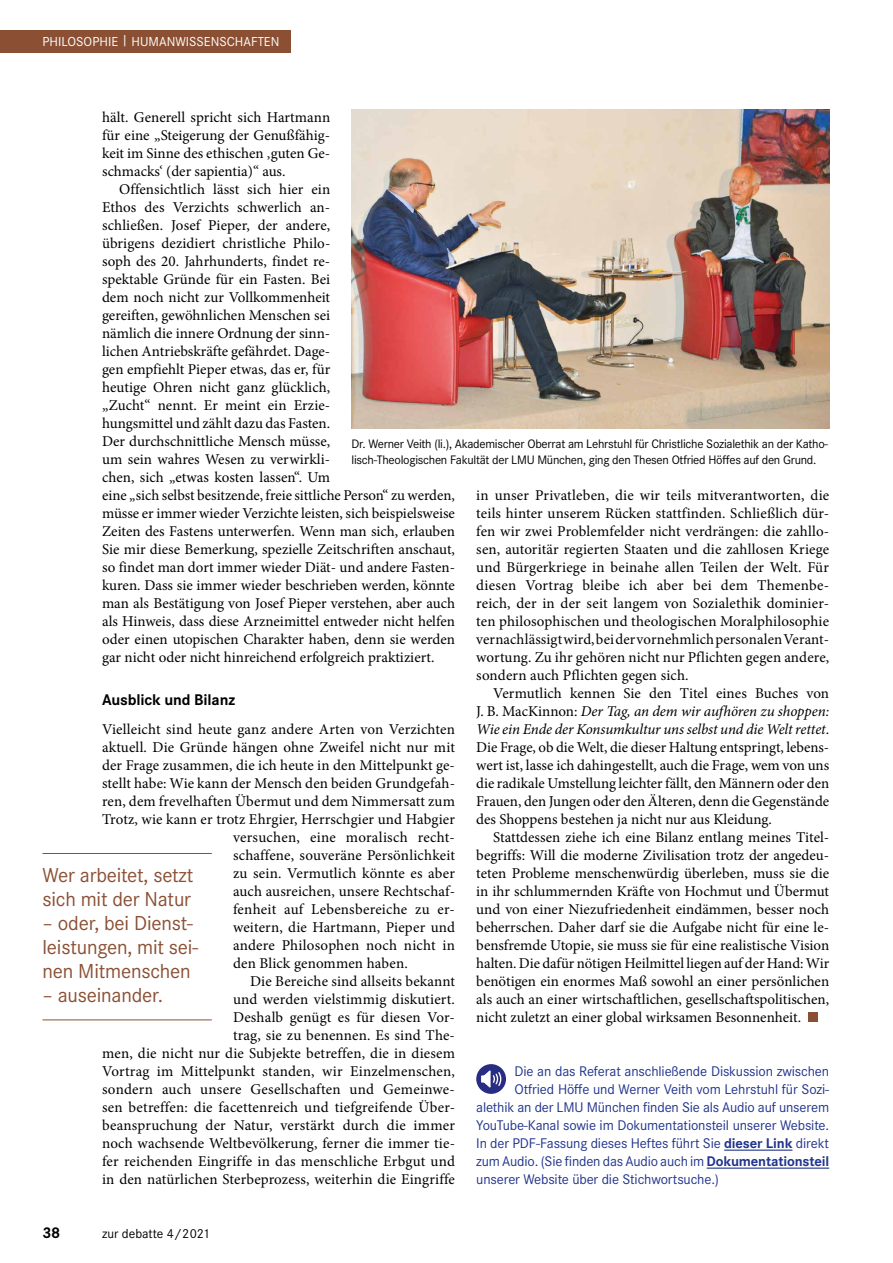
<style>
.page{position:relative;width:893px;height:1263px;background:#fff}
.page>*{position:absolute;margin:0;border:0;box-sizing:border-box;transform-origin:0 0}
.t1{font:21px/24px "Corporate S";letter-spacing:-.01em;color:#8b5034}
.t2{font:700 16.05px "Corporate S";letter-spacing:-.01em;color:#000}
.t3{font:15px/18px "Minion Pro";letter-spacing:.005em;color:#000;text-align:justify}
.t4{font:14.55px "Corporate S";letter-spacing:-.01em;color:#21348c}
.t5{font:13.5px "Corporate S";color:#fff}
.t6{font:13.5px "Corporate S";color:#000}
.t7{font:12.75px/16px "Corporate S";letter-spacing:-.02em;color:#000}
.s1{font-style:italic}
.s2{font-weight:700}
</style>
<div class="page">
<hr style="left:724px;top:1149px;width:68px;height:2px;background:#21348c">
<hr style="left:707px;top:1167px;width:122px;height:2px;background:#21348c">
<div style="left:808px;top:1012px;width:9px;height:10px;background:#8b5034"></div>
<svg style="left:476px;top:1064px;width:30px;height:30px"></svg>
<svg style="left:480px;top:1068px;width:22px;height:21px"></svg>
<img style="left:351px;top:109px;width:478px;height:319px">
<hr style="left:43px;top:853px;width:169px;height:1px;background:#8b5034">
<hr style="left:43px;top:1019px;width:169px;height:1px;background:#8b5034">
<div style="left:0;top:30px;width:290px;height:23px;background:#8b5034"></div>
<p class="t5" style="left:43px;top:32px;width:238px">PHILOSOPHIE | HUMANWISSENSCHAFTEN</p>
<p class="t3" style="left:102px;top:108px;width:230px">hält. Generell spricht sich Hartmann für eine „Steigerung der Genußfähig&shy;keit im Sinne des ethischen ‚guten Ge&shy;schmacks‘ (der sapientia)“ aus.</p>
<p class="t3" style="left:102px;top:180px;width:355px;text-align:left;text-indent:17px">Offensichtlich lässt sich hier ein<br>Ethos des Verzichts schwerlich an-<br>schließen. Josef Pieper, der andere,<br>übrigens dezidiert christliche Philo-<br>soph des 20. Jahrhunderts, findet re-<br>spektable Gründe für ein Fasten. Bei<br>dem noch nicht zur Vollkommenheit<br>gereiften, gewöhnlichen Menschen sei<br>nämlich die innere Ordnung der sinn-<br>lichen Antriebskräfte gefährdet. Dage-<br>gen empfiehlt Pieper etwas, das er, für<br>heutige Ohren nicht ganz glücklich,<br>„Zucht“ nennt. Er meint ein Erzie-<br>hungsmittel und zählt dazu das Fasten.<br>Der durchschnittliche Mensch müsse,<br>um sein wahres Wesen zu verwirkli-<br>chen, sich „etwas kosten lassen“. Um<br>eine „sich selbst besitzende, freie sittliche Person“ zu werden, müsse er immer wieder Verzichte leisten, sich beispielsweise Zeiten des Fastens unterwerfen. Wenn man sich, erlauben Sie mir diese Bemerkung, spezielle Zeitschriften anschaut, so findet man dort immer wieder Diät- und andere Fasten&shy;kuren. Dass sie immer wieder beschrieben werden, könnte man als Bestätigung von Josef Pieper verstehen, aber auch als Hinweis, dass diese Arzneimittel entweder nicht helfen oder einen utopischen Charakter haben, denn sie werden gar nicht oder nicht hinreichend erfolgreich praktiziert.</p>
<p class="t2" style="left:102px;top:689px;width:135px">Ausblick und Bilanz</p>
<p class="t3" style="left:102px;top:720px;width:354px">Vielleicht sind heute ganz andere Arten von Verzichten</p>
<p class="t3" style="left:102px;top:738px;width:354px">aktuell. Die Gründe hängen ohne Zweifel nicht nur mit</p>
<p class="t3" style="left:102px;top:756px;width:354px">der Frage zusammen, die ich heute in den Mittelpunkt ge-</p>
<p class="t3" style="left:102px;top:774px;width:354px">stellt habe: Wie kann der Mensch den beiden Grundgefah-</p>
<p class="t3" style="left:102px;top:792px;width:354px">ren, dem frevelhaften Übermut und dem Nimmersatt zum</p>
<p class="t3" style="left:102px;top:810px;width:354px">Trotz, wie kann er trotz Ehrgier, Herrschgier und Habgier</p>
<p class="t3" style="left:233px;top:828px;width:223px">versuchen, eine moralisch recht-</p>
<p class="t3" style="left:233px;top:846px;width:223px">schaffene, souveräne Persönlichkeit</p>
<p class="t3" style="left:233px;top:864px;width:223px">zu sein. Vermutlich könnte es aber</p>
<p class="t3" style="left:233px;top:882px;width:223px">auch ausreichen, unsere Rechtschaf-</p>
<p class="t3" style="left:233px;top:900px;width:223px">fenheit auf Lebensbereiche zu er-</p>
<p class="t3" style="left:233px;top:918px;width:223px">weitern, die Hartmann, Pieper und</p>
<p class="t3" style="left:233px;top:936px;width:223px">andere Philosophen noch nicht in</p>
<p class="t3" style="left:233px;top:954px;width:176px">den Blick genommen haben.</p>
<p class="t3" style="left:250px;top:972px;width:206px">Die Bereiche sind allseits bekannt</p>
<p class="t3" style="left:233px;top:990px;width:223px">und werden vielstimmig diskutiert.</p>
<p class="t3" style="left:233px;top:1008px;width:223px">Deshalb genügt es für diesen Vor-</p>
<p class="t3" style="left:233px;top:1026px;width:223px">trag, sie zu benennen. Es sind The-</p>
<p class="t3" style="left:102px;top:1044px;width:355px">men, die nicht nur die Subjekte betreffen, die in diesem</p>
<p class="t3" style="left:102px;top:1062px;width:354px">Vortrag im Mittelpunkt standen, wir Einzelmenschen,</p>
<p class="t3" style="left:102px;top:1080px;width:354px">sondern auch unsere Gesellschaften und Gemeinwe-</p>
<p class="t3" style="left:102px;top:1098px;width:354px">sen betreffen: die facettenreich und tiefgreifende Über-</p>
<p class="t3" style="left:102px;top:1116px;width:355px">beanspruchung der Natur, verstärkt durch die immer</p>
<p class="t3" style="left:102px;top:1134px;width:354px">noch wachsende Weltbevölkerung, ferner die immer tie-</p>
<p class="t3" style="left:102px;top:1152px;width:354px">fer reichenden Eingriffe in das menschliche Erbgut und</p>
<p class="t3" style="left:102px;top:1170px;width:354px">in den natürlichen Sterbeprozess, weiterhin die Eingriffe</p>
<p class="t7" style="left:351px;top:435px;width:478px">Dr. Werner Veith (li.), Akademischer Oberrat am Lehrstuhl für Christliche Sozialethik an der Katho&shy;lisch-Theologischen Fakultät der LMU München, ging den Thesen Otfried Höffes auf den Grund.</p>
<p class="t3" style="left:476px;top:486px;width:355px">in unser Privatleben, die wir teils mitverantworten, die teils hinter unserem Rücken stattfinden. Schließlich dür&shy;fen wir zwei Problemfelder nicht verdrängen: die zahllo&shy;sen, autoritär regierten Staaten und die zahllosen Kriege und Bürgerkriege in beinahe allen Teilen der Welt. Für diesen Vortrag bleibe ich aber bei dem Themenbe&shy;reich, der in der seit langem von Sozialethik dominier&shy;ten philosophischen und theologischen Moralphilosophie vernachlässigt wird, bei der vornehmlich personalen Verant&shy;wortung. Zu ihr gehören nicht nur Pflichten gegen andere, sondern auch Pflichten gegen sich.</p>
<p class="t3" style="left:476px;top:684px;width:354px;text-indent:17px">Vermutlich kennen Sie den Titel eines Buches von J. B. MacKinnon: <span class="s1">Der Tag, an dem wir aufhören zu shoppen:<br>Wie ein Ende der Konsumkultur uns selbst und die Welt rettet</span>.<br>Die Frage, ob die Welt, die dieser Haltung entspringt, lebens&shy;wert ist, lasse ich dahingestellt, auch die Frage, wem von uns die radikale Umstellung leichter fällt, den Männern oder den Frauen, den Jungen oder den Älteren, denn die Gegenstände des Shoppens bestehen ja nicht nur aus Kleidung.</p>
<p class="t3" style="left:476px;top:828px;width:354px;text-indent:17px">Stattdessen ziehe ich eine Bilanz entlang meines Titel&shy;begriffs: Will die moderne Zivilisation trotz der angedeu&shy;teten Probleme menschenwürdig überleben, muss sie die in ihr schlummernden Kräfte von Hochmut und Übermut und von einer Niezufriedenheit eindämmen, besser noch beherrschen. Daher darf sie die Aufgabe nicht für eine le&shy;bensfremde Utopie, sie muss sie für eine realistische Vision halten. Die dafür nötigen Heilmittel liegen auf der Hand: Wir benötigen ein enormes Maß sowohl an einer persönlichen als auch an einer wirtschaftlichen, gesellschaftspolitischen, nicht zuletzt an einer global wirksamen Besonnenheit.</p>
<h1 class="t1" style="left:43px;top:863px;width:152px">Wer arbeitet, setzt sich mit der Natur</h1>
<h1 class="t1" style="left:43px;top:911px;width:157px">– oder, bei Dienst&shy;leistungen, mit sei&shy;nen Mitmenschen</h1>
<h1 class="t1" style="left:43px;top:983px;width:122px">– auseinander.</h1>
<p class="t4" style="left:514px;top:1061px;width:316px">Die an das Referat anschließende Diskussion zwischen</p>
<p class="t4" style="left:514px;top:1079px;width:316px">Otfried Höffe und Werner Veith vom Lehrstuhl für Sozi-</p>
<p class="t4" style="left:476px;top:1097px;width:354px">alethik an der LMU München finden Sie als Audio auf unserem</p>
<p class="t4" style="left:476px;top:1115px;width:354px">YouTube-Kanal sowie im Dokumentationsteil unserer Website.</p>
<p class="t4" style="left:476px;top:1133px;width:354px">In der PDF-Fassung dieses Heftes führt Sie <span class="s2">dieser Link</span> direkt</p>
<p class="t4" style="left:476px;top:1151px;width:354px">zum Audio. (Sie finden das Audio auch im <span class="s2">Dokumentationsteil</span></p>
<p class="t4" style="left:476px;top:1169px;width:244px">unserer Website über die Stichwortsuche.)</p>
<p class="t2" style="left:43px;top:1221px;width:19px">38</p>
<p class="t6" style="left:102px;top:1224px;width:109px">zur debatte 4/2021</p>
</div>
